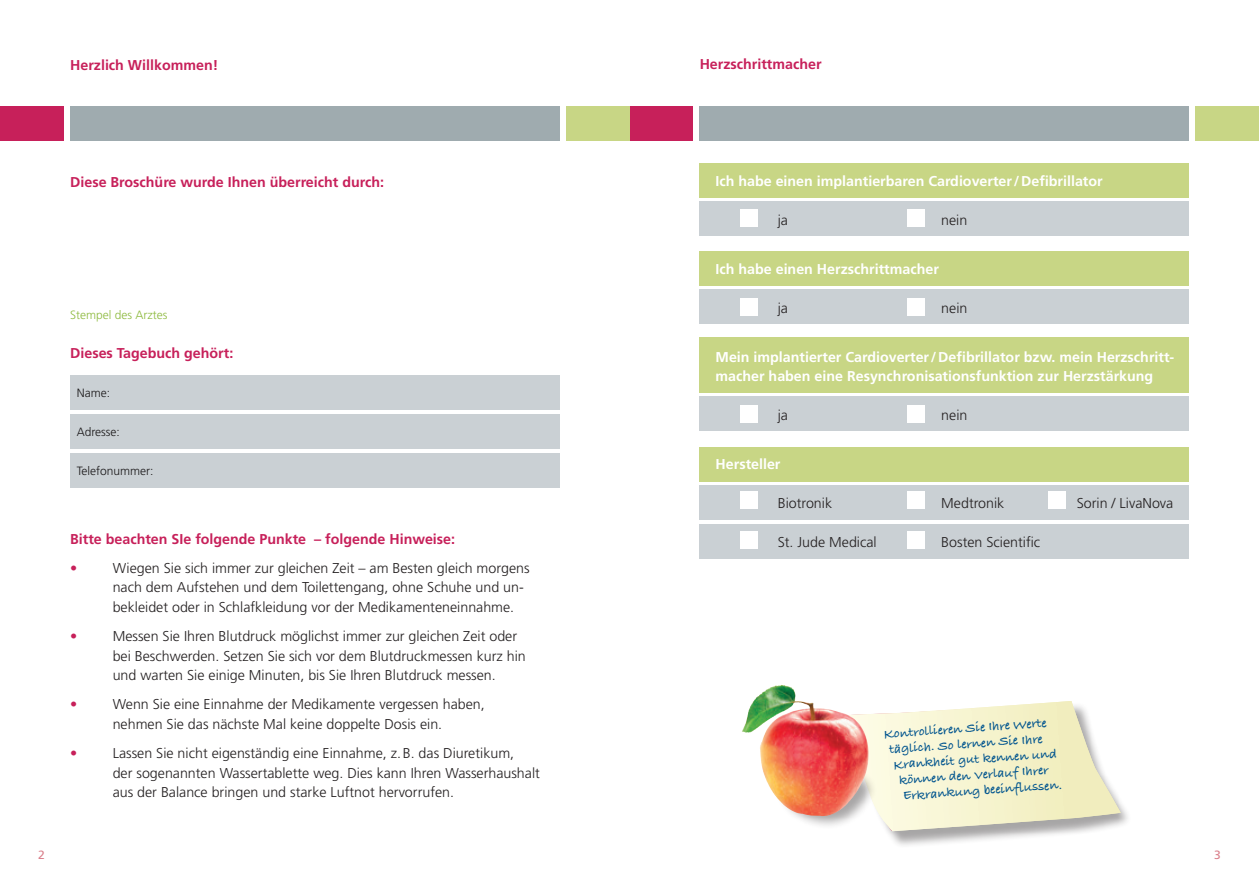
<style>
.page{position:relative;width:1259px;height:893px;background:#fff}
.page>*{position:absolute;margin:0;border:0;box-sizing:border-box;transform-origin:0 0}
.t1{font:300 14.25px/19.5px "Frutiger";color:#231f20}
.t2{font:700 14.25px/19.5px "Frutiger";color:#fff}
.t3{font:700 14.25px "Frutiger";color:#c7205a}
.t4{font:300 14.25px "Frutiger";color:#c7205a}
.t5{font:700 13.5px "Bradley Hand ITCTT";color:#00548e}
.t6{font:300 12px "Frutiger";color:#231f20}
.t7{font:300 12px "Frutiger";color:#8dba3e}
.t8{font:12px "Frutiger";color:#da7f8b}
</style>
<div class="page">
<div style="left:699px;top:290px;width:489px;height:34px;background:#cad0d4"></div>
<div style="left:699px;top:397px;width:489px;height:34px;background:#cad0d4"></div>
<div style="left:699px;top:486px;width:489px;height:34px;background:#cad0d4"></div>
<div style="left:699px;top:524px;width:489px;height:34px;background:#cad0d4"></div>
<div style="left:70px;top:453px;width:489px;height:34px;background:#cad0d4"></div>
<div style="left:70px;top:414px;width:489px;height:34px;background:#cad0d4"></div>
<div style="left:70px;top:375px;width:489px;height:34px;background:#cad0d4"></div>
<div style="left:699px;top:202px;width:489px;height:34px;background:#cad0d4"></div>
<div style="left:699px;top:164px;width:489px;height:34px;background:#c8d685"></div>
<div style="left:699px;top:252px;width:489px;height:34px;background:#c8d685"></div>
<div style="left:699px;top:337px;width:489px;height:55px;background:#c8d685"></div>
<div style="left:699px;top:448px;width:489px;height:34px;background:#c8d685"></div>
<div style="left:740px;top:492px;width:17px;height:17px;background:#fff"></div>
<div style="left:740px;top:209px;width:17px;height:17px;background:#fff"></div>
<div style="left:740px;top:298px;width:17px;height:17px;background:#fff"></div>
<div style="left:740px;top:405px;width:17px;height:17px;background:#fff"></div>
<div style="left:740px;top:531px;width:17px;height:17px;background:#fff"></div>
<div style="left:907px;top:492px;width:17px;height:17px;background:#fff"></div>
<div style="left:907px;top:209px;width:17px;height:17px;background:#fff"></div>
<div style="left:907px;top:298px;width:17px;height:17px;background:#fff"></div>
<div style="left:907px;top:405px;width:17px;height:17px;background:#fff"></div>
<div style="left:907px;top:531px;width:17px;height:17px;background:#fff"></div>
<div style="left:1048px;top:492px;width:17px;height:17px;background:#fff"></div>
<div style="left:0;top:106px;width:64px;height:34px;background:#c7205a"></div>
<div style="left:629px;top:106px;width:64px;height:34px;background:#c7205a"></div>
<div style="left:566px;top:106px;width:63px;height:34px;background:#c8d685"></div>
<div style="left:1195px;top:106px;width:64px;height:34px;background:#c8d685"></div>
<div style="left:70px;top:106px;width:489px;height:34px;background:#9fabaf"></div>
<div style="left:699px;top:106px;width:489px;height:34px;background:#9fabaf"></div>
<div style="left:844px;top:702px;width:287px;height:146px;background:#231f20;opacity:.4"></div>
<svg style="left:772px;top:701px;width:348px;height:130px;background:#f0d5bc"></svg>
<img style="left:742px;top:685px;width:39px;height:48px">
<p class="t3" style="left:70px;top:57px;width:150px">Herzlich Willkommen!</p>
<p class="t3" style="left:70px;top:174px;width:315px">Diese Broschüre wurde Ihnen überreicht durch:</p>
<p class="t7" style="left:70px;top:308px;width:99px">Stempel des Arztes</p>
<p class="t3" style="left:70px;top:345px;width:165px">Dieses Tagebuch gehört:</p>
<p class="t6" style="left:77px;top:386px;width:35px">Name:</p>
<p class="t6" style="left:77px;top:425px;width:45px">Adresse:</p>
<p class="t6" style="left:77px;top:464px;width:78px">Telefonummer:</p>
<p class="t3" style="left:70px;top:530px;width:386px">Bitte beachten SIe folgende Punkte – folgende Hinweise:</p>
<p class="t4" style="left:70px;top:560px;width:9px">•</p>
<p class="t1" style="left:113px;top:558px;width:418px">Wiegen Sie sich immer zur gleichen Zeit – am Besten gleich morgens nach dem Aufstehen und dem Toilettengang, ohne Schuhe und un&shy;bekleidet oder in Schlafkleidung vor der Medikamenteneinnahme.</p>
<p class="t4" style="left:70px;top:628px;width:9px">•</p>
<p class="t1" style="left:113px;top:627px;width:415px">Messen Sie Ihren Blutdruck möglichst immer zur gleichen Zeit oder bei Beschwerden. Setzen Sie sich vor dem Blutdruckmessen kurz hin und warten Sie einige Minuten, bis Sie Ihren Blutdruck messen.</p>
<p class="t4" style="left:70px;top:696px;width:9px">•</p>
<p class="t1" style="left:113px;top:695px;width:373px">Wenn Sie eine Einnahme der Medikamente vergessen haben, nehmen Sie das nächste Mal keine doppelte Dosis ein.</p>
<p class="t4" style="left:70px;top:745px;width:9px">•</p>
<p class="t1" style="left:113px;top:743px;width:429px">Lassen Sie nicht eigenständig eine Einnahme, z.B. das Diuretikum,<br>der sogenannten Wassertablette weg. Dies kann Ihren Wasserhaushalt aus der Balance bringen und starke Luftnot hervorrufen.</p>
<p class="t3" style="left:699px;top:56px;width:123px">Herzschrittmacher</p>
<p class="t2" style="left:715px;top:172px;width:389px">Ich habe einen implantierbaren Cardioverter/Defibrillator</p>
<p class="t1" style="left:777px;top:211px;width:12px">ja</p>
<p class="t1" style="left:941px;top:211px;width:28px">nein</p>
<p class="t2" style="left:715px;top:259px;width:225px">Ich habe einen Herzschrittmacher</p>
<p class="t1" style="left:777px;top:298px;width:12px">ja</p>
<p class="t1" style="left:941px;top:298px;width:28px">nein</p>
<p class="t2" style="left:715px;top:347px;width:460px">Mein implantierter Cardioverter/Defibrillator bzw. mein Herzschritt&shy;macher haben eine Resynchronisationsfunktion zur Herzstärkung</p>
<p class="t1" style="left:777px;top:406px;width:12px">ja</p>
<p class="t1" style="left:941px;top:406px;width:28px">nein</p>
<p class="t2" style="left:715px;top:454px;width:66px">Hersteller</p>
<p class="t1" style="left:777px;top:493px;width:56px">Biotronik</p>
<p class="t1" style="left:941px;top:493px;width:65px">Medtronik</p>
<p class="t1" style="left:1076px;top:493px;width:98px">Sorin / LivaNova</p>
<p class="t1" style="left:777px;top:532px;width:100px">St. Jude Medical</p>
<p class="t1" style="left:941px;top:532px;width:100px">Bosten Scientific</p>
<p class="t5" style="left:883px;top:724px;width:165px;rotate:-4deg">Kontrollieren Sie Ihre Werte</p>
<p class="t5" style="left:888px;top:739px;width:155px;rotate:-4deg">täglich. So lernen Sie Ihre</p>
<p class="t5" style="left:893px;top:754px;width:165px;rotate:-4deg">Krankheit gut kennen und</p>
<p class="t5" style="left:898px;top:770px;width:151px;rotate:-4deg">können den Verlauf Ihrer</p>
<p class="t5" style="left:902px;top:785px;width:161px;rotate:-4deg">Erkrankung beeinfl ussen.</p>
<p class="t8" style="left:38px;top:848px;width:8px">2</p>
<p class="t8" style="left:1214px;top:848px;width:8px">3</p>
</div>
